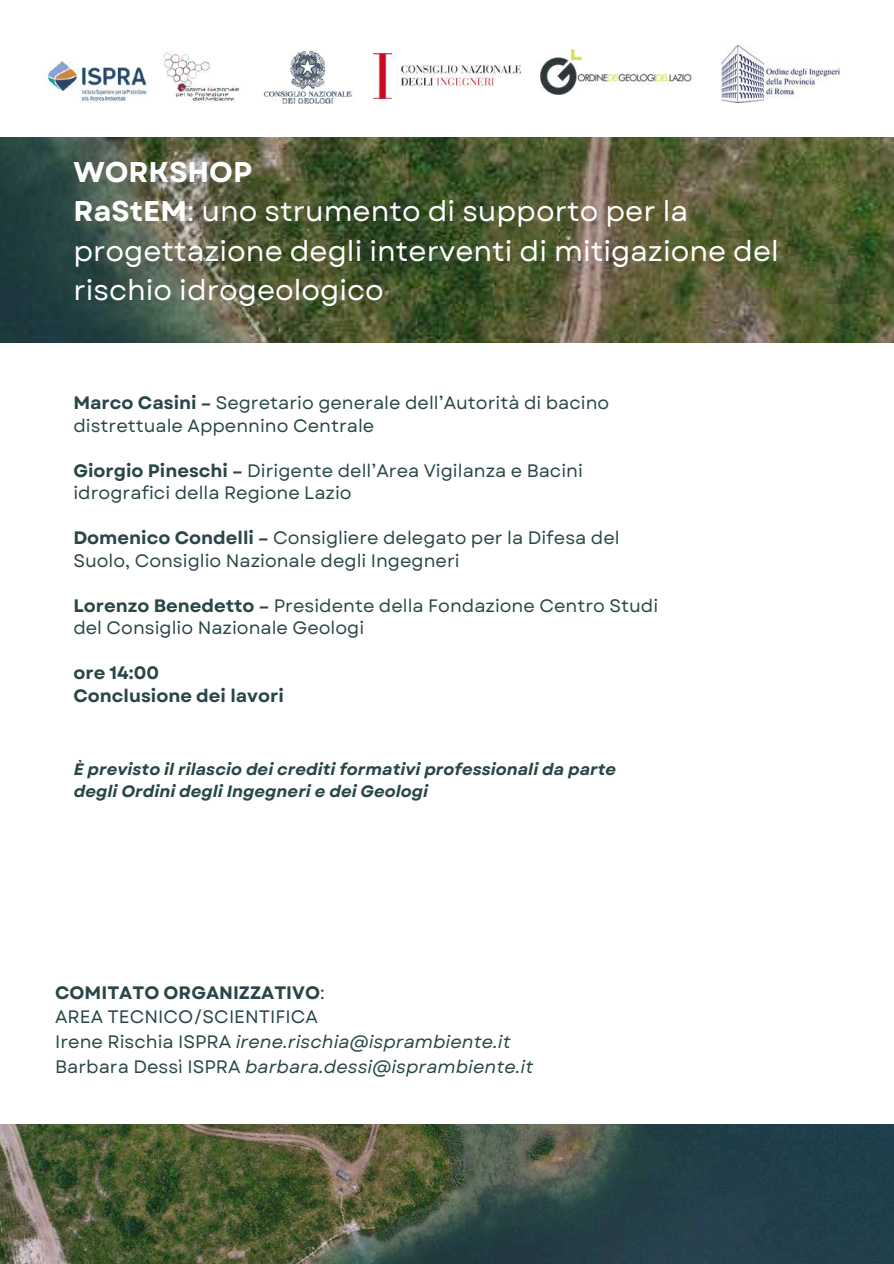
<style>
.page{position:relative;width:894px;height:1264px;background:#fff}
.page>*{position:absolute;margin:0;border:0;box-sizing:border-box;transform-origin:0 0}
.t1{font:28.5px/39.5px "Garet";color:#fff}
.t2{font:18px/22.5px "Garet";color:#2a4647}
.t3{font:700 18px/22.5px "Garet";color:#2a4647}
.t4{font:italic 700 16.5px/22.5px "Garet";color:#2a4647}
.s1{font-weight:700}
.s2{font-weight:700;font-style:italic}
.s3{font-style:italic}
</style>
<div class="page">
<img style="left:0;top:137px;width:892px;height:205px">
<img style="left:0;top:1124px;width:893px;height:139px">
<img style="left:373px;top:53px;width:147px;height:45px">
<img style="left:47px;top:51px;width:193px;height:51px">
<img style="left:263px;top:50px;width:90px;height:54px">
<img style="left:540px;top:50px;width:151px;height:45px">
<img style="left:721px;top:46px;width:118px;height:56px">
<h1 class="t1" style="left:73px;top:152px;width:706px"><span class="s1">WORKSHOP<br>RaStEM</span>: uno strumento di supporto per la progettazione degli interventi di mitigazione del rischio idrogeologico</h1>
<p class="t2" style="left:73px;top:392px;width:537px"><span class="s1">Marco Casini</span> <span class="s2">–</span> Segretario generale dell’Autorità di bacino distrettuale Appennino Centrale</p>
<p class="t2" style="left:73px;top:459px;width:511px"><span class="s1">Giorgio Pineschi –</span> Dirigente dell’Area Vigilanza e Bacini idrografici della Regione Lazio</p>
<p class="t2" style="left:73px;top:527px;width:547px"><span class="s1">Domenico Condelli –</span> Consigliere delegato per la Difesa del<br>Suolo, Consiglio Nazionale degli Ingegneri</p>
<p class="t2" style="left:73px;top:594px;width:586px"><span class="s1">Lorenzo Benedetto</span> <span class="s2">–</span> Presidente della Fondazione Centro Studi del Consiglio Nazionale Geologi</p>
<p class="t3" style="left:73px;top:662px;width:212px">ore 14:00<br>Conclusione dei lavori</p>
<p class="t4" style="left:74px;top:758px;width:544px">È previsto il rilascio dei crediti formativi professionali da parte degli Ordini degli Ingegneri e dei Geologi</p>
<p class="t2" style="left:55px;top:980px;width:479px;line-height:24.8px"><span class="s1">COMITATO ORGANIZZATIVO</span>:<br>AREA TECNICO/SCIENTIFICA<br>Irene Rischia ISPRA <span class="s3">irene.rischia@isprambiente.it </span>Barbara Dessì ISPRA <span class="s3">barbara.dessi@isprambiente.it</span></p>
</div>
